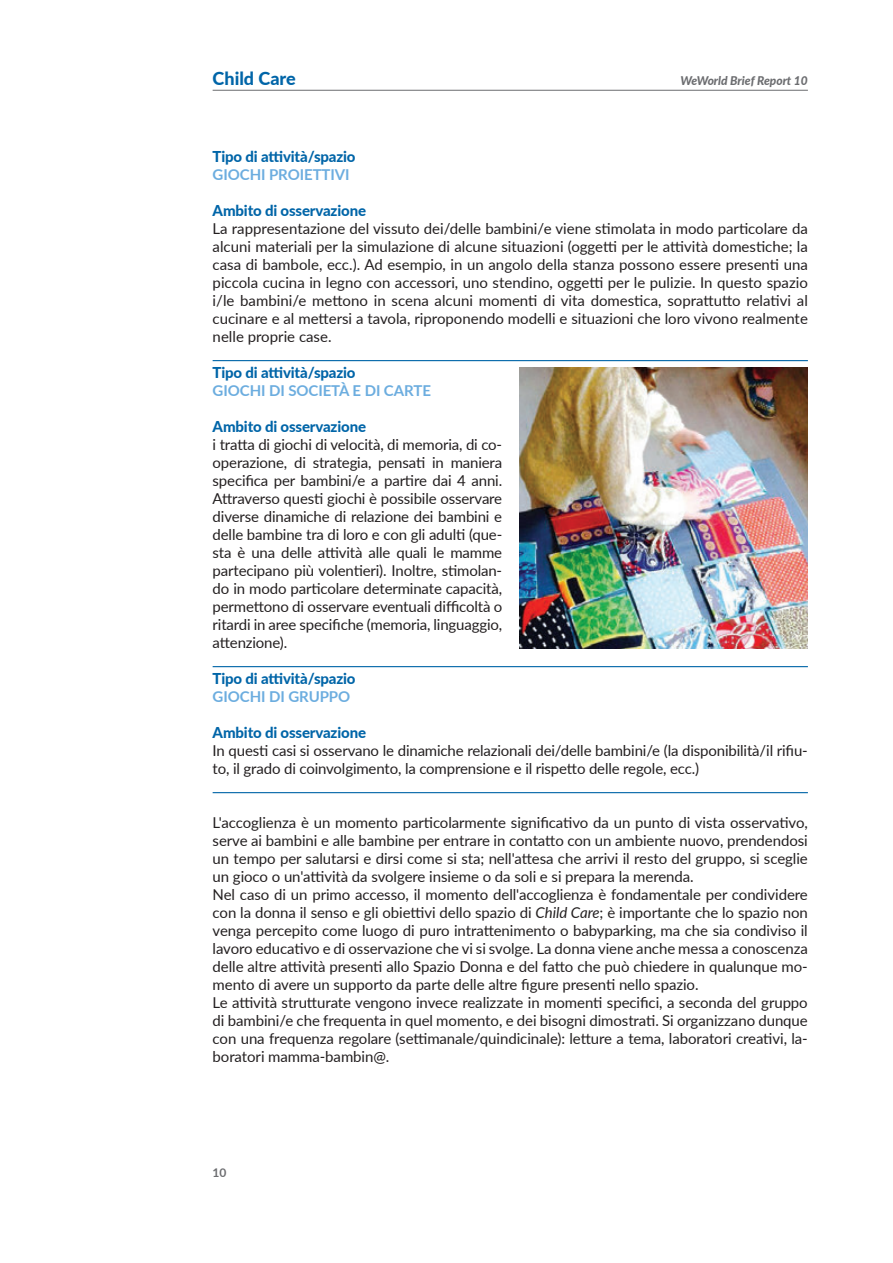
<style>
.page{position:relative;width:893px;height:1263px;background:#fff}
.page>*{position:absolute;margin:0;border:0;box-sizing:border-box;transform-origin:0 0}
.t1{font:800 18px "Lato";color:#0065a8}
.t2{font:15px/18px "Lato";letter-spacing:-.005em;color:#231f20;text-align:justify}
.t3{font:800 15px "Lato";letter-spacing:-.01em;color:#0065a8}
.t4{font:700 15px "Lato";letter-spacing:-.005em;color:#6caddf}
.t5{font:italic 800 12px "Lato";color:#6c6d70}
.t6{font:700 12px "Lato";color:#6c6d70}
.s1{font-style:italic}
</style>
<div class="page">
<hr style="left:213px;top:90px;width:595px;height:1px;background:#6c6d70">
<hr style="left:892px;top:0;width:1px;height:1263px;background:#65a8db">
<hr style="left:213px;top:360px;width:595px;height:1px;background:#0065a8">
<hr style="left:213px;top:792px;width:595px;height:1px;background:#0065a8">
<hr style="left:213px;top:666px;width:595px;height:1px;background:#0065a8">
<img style="left:519px;top:367px;width:289px;height:281px">
<p class="t1" style="left:213px;top:65px;width:85px">Child Care</p>
<p class="t5" style="left:680px;top:72px;width:129px">WeWorld Brief Report 10</p>
<p class="t3" style="left:213px;top:145px;width:144px">Tipo di attività/spazio</p>
<p class="t4" style="left:213px;top:164px;width:139px">GIOCHI PROIETTIVI</p>
<p class="t3" style="left:213px;top:199px;width:155px">Ambito di osservazione</p>
<p class="t2" style="left:213px;top:219px;width:597px">La rappresentazione del vissuto dei/delle bambini/e viene stimolata in modo particolare da alcuni materiali per la simulazione di alcune situazioni (oggetti per le attività domestiche; la casa di bambole, ecc.). Ad esempio, in un angolo della stanza possono essere presenti una piccola cucina in legno con accessori, uno stendino, oggetti per le pulizie. In questo spazio i/le bambini/e mettono in scena alcuni momenti di vita domestica, soprattutto relativi al cucinare e al mettersi a tavola, riproponendo modelli e situazioni che loro vivono realmente nelle proprie case.</p>
<p class="t3" style="left:213px;top:361px;width:144px">Tipo di attività/spazio</p>
<p class="t4" style="left:213px;top:380px;width:220px">GIOCHI DI SOCIETÀ E DI CARTE</p>
<p class="t3" style="left:213px;top:415px;width:155px">Ambito di osservazione</p>
<p class="t2" style="left:213px;top:435px;width:291px">i tratta di giochi di velocità, di memoria, di co&shy;operazione, di strategia, pensati in maniera specifica per bambini/e a partire dai 4 anni.<br>Attraverso questi giochi è possibile osservare diverse dinamiche di relazione dei bambini e delle bambine tra di loro e con gli adulti (que&shy;sta è una delle attività alle quali le mamme partecipano più volentieri). Inoltre, stimolan&shy;do in modo particolare determinate capacità, permettono di osservare eventuali difficoltà o ritardi in aree specifiche (memoria, linguaggio, attenzione).</p>
<p class="t3" style="left:213px;top:667px;width:144px">Tipo di attività/spazio</p>
<p class="t4" style="left:213px;top:686px;width:139px">GIOCHI DI GRUPPO</p>
<p class="t3" style="left:213px;top:721px;width:155px">Ambito di osservazione</p>
<p class="t2" style="left:213px;top:741px;width:597px">In questi casi si osservano le dinamiche relazionali dei/delle bambini/e (la disponibilità/il rifiu&shy;to, il grado di coinvolgimento, la comprensione e il rispetto delle regole, ecc.)</p>
<p class="t2" style="left:213px;top:813px;width:597px;text-align:left">L'accoglienza è un momento particolarmente significativo da un punto di vista osservativo, serve ai bambini e alle bambine per entrare in contatto con un ambiente nuovo, prendendosi un tempo per salutarsi e dirsi come si sta; nell'attesa che arrivi il resto del gruppo, si sceglie un gioco o un'attività da svolgere insieme o da soli e si prepara la merenda.<br>Nel caso di un primo accesso, il momento dell'accoglienza è fondamentale per condividere con la donna il senso e gli obiettivi dello spazio di <span class="s1">Child Care</span>; è importante che lo spazio non venga percepito come luogo di puro intrattenimento o babyparking, ma che sia condiviso il lavoro educativo e di osservazione che vi si svolge. La donna viene anche messa a conoscenza delle altre attività presenti allo Spazio Donna e del fatto che può chiedere in qualunque mo&shy;mento di avere un supporto da parte delle altre figure presenti nello spazio.<br>Le attività strutturate vengono invece realizzate in momenti specifici, a seconda del gruppo di bambini/e che frequenta in quel momento, e dei bisogni dimostrati. Si organizzano dunque con una frequenza regolare (settimanale/quindicinale): letture a tema, laboratori creativi, la&shy;boratori mamma-bambin@.</p>
<p class="t6" style="left:213px;top:1163px;width:15px">10</p>
</div>
